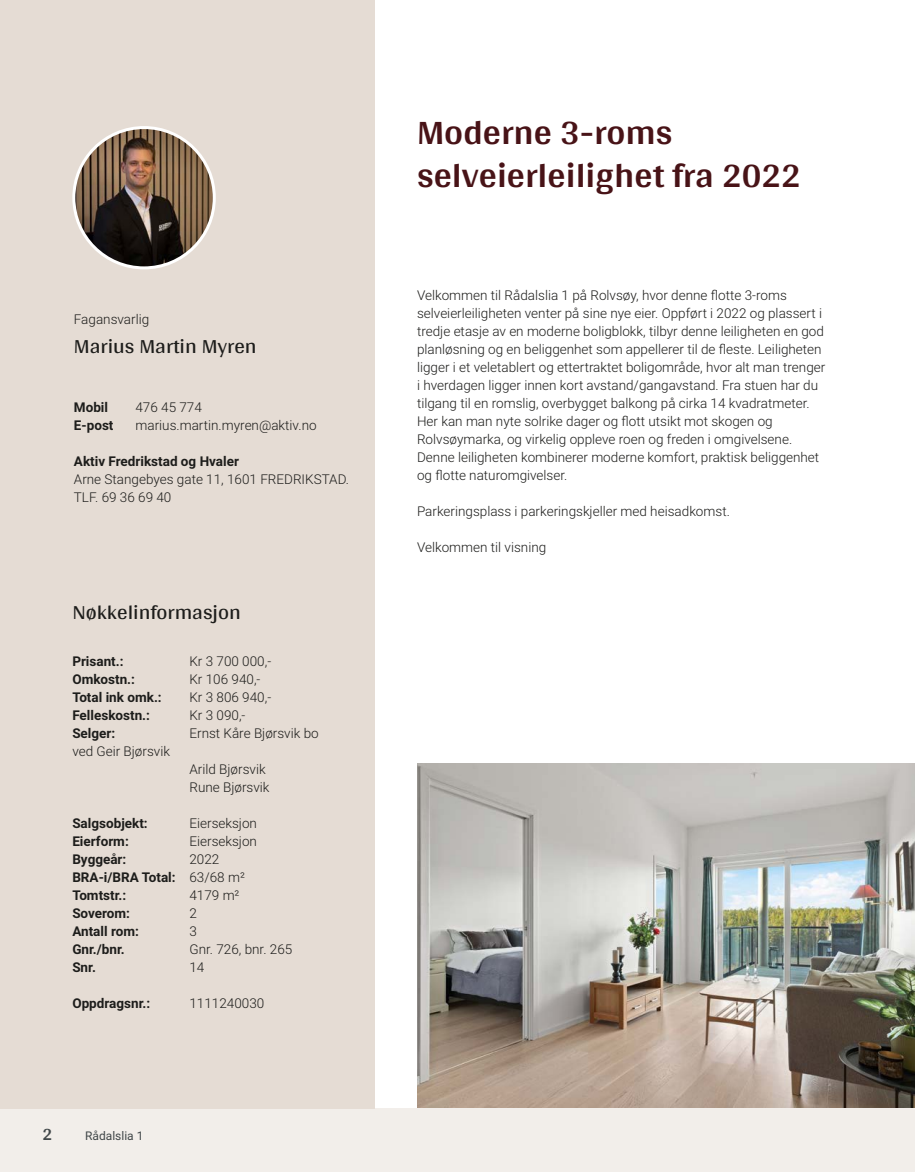
<style>
.page{position:relative;width:915px;height:1172px;background:#fff}
.page>*{position:absolute;margin:0;border:0;box-sizing:border-box;transform-origin:0 0}
.t1{font:700 36px/42px "Arya";color:#481317}
.t2{font:21px "Arya";color:#1d1d1b}
.t3{font:700 18px "Arya";color:#414749}
.t4{font:300 13.5px/18px "Roboto";color:#1d1d1b}
.t5{font:700 13.5px/18px "Roboto";color:#1d1d1b}
.t6{font:12px "Roboto";color:#414749}
.s1{font-weight:300}
</style>
<div class="page">
<div style="left:0;top:1108px;width:914px;height:64px;background:#f2eeea"></div>
<div style="left:0;top:0;width:374px;height:1108px;background:#e5dcd4"></div>
<img style="left:74px;top:128px;width:140px;height:140px;border-radius:70px">
<div style="left:72px;top:126px;width:144px;height:143px;border:3px solid #fff;border-radius:50%"></div>
<img style="left:417px;top:764px;width:497px;height:344px">
<p class="t4" style="left:74px;top:309px;width:77px">Fagansvarlig</p>
<h2 class="t2" style="left:74px;top:333px;width:184px">Marius Martin Myren</h2>
<p class="t5" style="left:74px;top:398px;width:36px">Mobil</p>
<p class="t4" style="left:135px;top:398px;width:68px">476 45 774</p>
<p class="t5" style="left:74px;top:416px;width:41px">E‑post</p>
<p class="t4" style="left:135px;top:416px;width:183px">marius.martin.myren@aktiv.no</p>
<p class="t5" style="left:74px;top:452px;width:166px">Aktiv Fredrikstad og Hvaler</p>
<p class="t4" style="left:74px;top:470px;width:276px">Arne Stangebyes gate 11, 1601 FREDRIKSTAD.<br>TLF. 69 36 69 40</p>
<h2 class="t2" style="left:72px;top:600px;width:170px">Nøkkelinformasjon</h2>
<p class="t5" style="left:72px;top:652px;width:53px">Prisant.:</p>
<p class="t4" style="left:189px;top:652px;width:83px">Kr 3 700 000,‑</p>
<p class="t5" style="left:72px;top:670px;width:64px">Omkostn.:</p>
<p class="t4" style="left:189px;top:670px;width:72px">Kr 106 940,‑</p>
<p class="t5" style="left:72px;top:688px;width:91px">Total ink omk.:</p>
<p class="t4" style="left:189px;top:688px;width:83px">Kr 3 806 940,‑</p>
<p class="t5" style="left:72px;top:706px;width:79px">Felleskostn.:</p>
<p class="t4" style="left:189px;top:706px;width:57px">Kr 3 090,‑</p>
<p class="t5" style="left:72px;top:724px;width:44px">Selger:</p>
<p class="t4" style="left:189px;top:724px;width:131px">Ernst Kåre Bjørsvik bo</p>
<p class="t4" style="left:72px;top:742px;width:99px">ved Geir Bjørsvik</p>
<p class="t4" style="left:189px;top:760px;width:82px">Arild Bjørsvik<br>Rune Bjørsvik</p>
<p class="t5" style="left:72px;top:814px;width:77px">Salgsobjekt:</p>
<p class="t4" style="left:189px;top:814px;width:69px">Eierseksjon</p>
<p class="t5" style="left:72px;top:832px;width:58px">Eierform:</p>
<p class="t4" style="left:189px;top:832px;width:69px">Eierseksjon</p>
<p class="t5" style="left:72px;top:850px;width:55px">Byggeår:</p>
<p class="t5" style="left:72px;top:850px;width:174px;text-indent:117px"><span class="s1">2022<br></span>BRA‑i/BRA Total: <span class="s1">63/68 m²<br></span>Tomtstr.:</p>
<p class="t4" style="left:189px;top:886px;width:52px">4179 m²</p>
<p class="t5" style="left:72px;top:904px;width:59px">Soverom:</p>
<p class="t4" style="left:189px;top:904px;width:9px">2</p>
<p class="t5" style="left:72px;top:922px;width:68px">Antall rom:</p>
<p class="t4" style="left:189px;top:922px;width:9px">3</p>
<p class="t5" style="left:72px;top:940px;width:54px">Gnr./bnr.</p>
<p class="t4" style="left:189px;top:940px;width:104px">Gnr. 726, bnr. 265</p>
<p class="t5" style="left:72px;top:958px;width:25px">Snr.</p>
<p class="t4" style="left:189px;top:958px;width:16px">14</p>
<p class="t5" style="left:72px;top:994px;width:79px">Oppdragsnr.:</p>
<p class="t4" style="left:189px;top:994px;width:76px">1111240030</p>
<h3 class="t3" style="left:43px;top:1123px;width:11px">2</h3>
<p class="t6" style="left:85px;top:1127px;width:60px">Rådalslia 1</p>
<h1 class="t1" style="left:417px;top:111px;width:385px">Moderne 3‑roms selveierleilighet fra 2022</h1>
<p class="t4" style="left:417px;top:286px;width:409px">Velkommen til Rådalslia 1 på Rolvsøy, hvor denne flotte 3‑roms selveierleiligheten venter på sine nye eier. Oppført i 2022 og plassert i tredje etasje av en moderne boligblokk, tilbyr denne leiligheten en god planløsning og en beliggenhet som appellerer til de fleste. Leiligheten ligger i et veletablert og ettertraktet boligområde, hvor alt man trenger i hverdagen ligger innen kort avstand/gangavstand. Fra stuen har du tilgang til en romslig, overbygget balkong på cirka 14 kvadratmeter.<br>Her kan man nyte solrike dager og flott utsikt mot skogen og Rolvsøymarka, og virkelig oppleve roen og freden i omgivelsene.<br>Denne leiligheten kombinerer moderne komfort, praktisk beliggenhet og flotte naturomgivelser.</p>
<p class="t4" style="left:417px;top:502px;width:314px">Parkeringsplass i parkeringskjeller med heisadkomst.</p>
<p class="t4" style="left:417px;top:538px;width:131px">Velkommen til visning</p>
</div>
